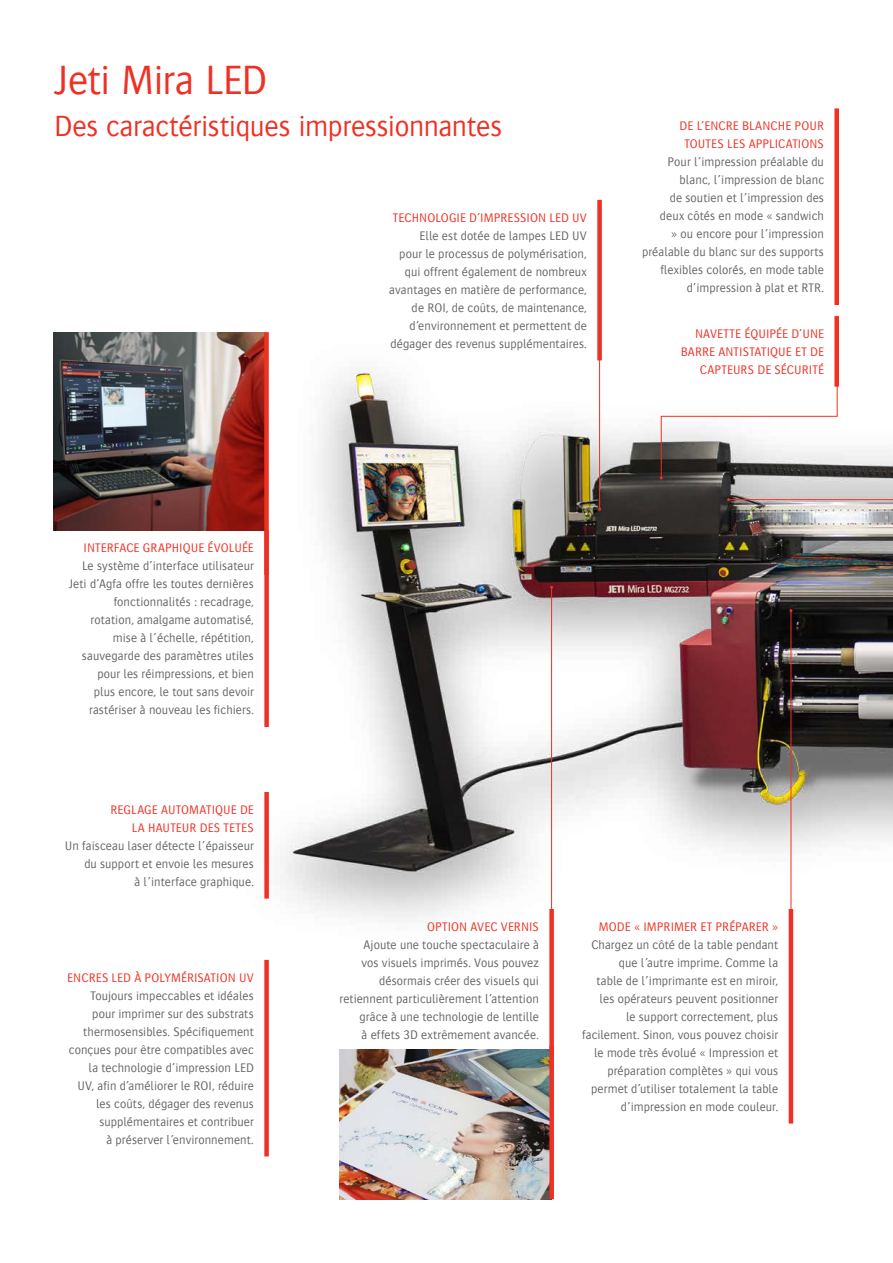
<style>
.page{position:relative;width:893px;height:1263px;background:#fff}
.page>*{position:absolute;margin:0;border:0;box-sizing:border-box;transform-origin:0 0}
.t1{font:300 42px "Bosis For Agfa";letter-spacing:-.015em;color:#ee3124}
.t2{font:300 30px "Bosis For Agfa";letter-spacing:-.01em;color:#ee3124}
.t3{font:300 12.75px/18px "Bosis For Agfa";letter-spacing:.01em;color:#636466;text-align:right}
.t4{font:300 12.75px/18px "Bosis For Agfa";letter-spacing:.01em;color:#ee3124;text-align:right}
</style>
<div class="page">
<img style="left:53px;top:199px;width:840px;height:958px">
<div style="left:264px;top:530px;width:5px;height:197px;background:#ee3124"></div>
<img style="left:54px;top:332px;width:210px;height:198px">
<div style="left:264px;top:332px;width:5px;height:243px;background:#ee3124"></div>
<div style="left:597px;top:200px;width:5px;height:160px;background:#ee3124"></div>
<hr style="left:599px;top:272px;width:1px;height:237px;background:#ee3124">
<hr style="left:789px;top:909px;width:4px;height:214px;background:#ee3124">
<div style="left:834px;top:316px;width:5px;height:71px;background:#ee3124"></div>
<div style="left:549px;top:909px;width:5px;height:142px;background:#ee3124"></div>
<img style="left:339px;top:1049px;width:210px;height:150px">
<div style="left:549px;top:1046px;width:5px;height:153px;background:#ee3124"></div>
<hr style="left:791px;top:611px;width:1px;height:304px;background:#ee3124">
<hr style="left:551px;top:587px;width:1px;height:411px;background:#ee3124">
<svg style="left:660px;top:332px;width:233px;height:169px"></svg>
<div style="left:264px;top:792px;width:5px;height:106px;background:#ee3124"></div>
<div style="left:264px;top:960px;width:5px;height:196px;background:#ee3124"></div>
<div style="left:834px;top:108px;width:5px;height:197px;background:#ee3124"></div>
<h1 class="t1" style="left:54px;top:58px;width:215px">Jeti Mira LED</h1>
<h2 class="t2" style="left:54px;top:110px;width:450px">Des caractéristiques impressionnantes</h2>
<p class="t4" style="left:393px;top:208px;width:196px">TECHNOLOGIE D’IMPRESSION LED UV</p>
<p class="t3" style="left:389px;top:226px;width:199px">Elle est dotée de lampes LED UV<br>pour le processus de polymérisation, qui offrent également de nombreux avantages en matière de performance, de ROI, de coûts, de maintenance, d’environnement et permettent de dégager des revenus supplémentaires.</p>
<p class="t4" style="left:679px;top:117px;width:146px;text-align:center">DE L’ENCRE BLANCHE POUR<br>TOUTES LES APPLICATIONS</p>
<p class="t3" style="left:642px;top:153px;width:183px">Pour l’impression préalable du blanc, l’impression de blanc<br>de soutien et l’impression des<br>deux côtés en mode « sandwich<br>» ou encore pour l’impression préalable du blanc sur des supports flexibles colorés, en mode table d’impression à plat et RTR.</p>
<p class="t4" style="left:681px;top:324px;width:145px">NAVETTE ÉQUIPÉE D’UNE<br>BARRE ANTISTATIQUE ET DE<br>CAPTEURS DE SÉCURITÉ</p>
<p class="t4" style="left:84px;top:539px;width:172px">INTERFACE GRAPHIQUE ÉVOLUÉE</p>
<p class="t3" style="left:69px;top:557px;width:187px">Le système d’interface utilisateur Jeti d’Agfa offre les toutes dernières fonctionnalités : recadrage, rotation, amalgame automatisé, mise à l’échelle, répétition, sauvegarde des paramètres utiles pour les réimpressions, et bien<br>plus encore, le tout sans devoir rastériser à nouveau les fichiers.</p>
<p class="t4" style="left:111px;top:800px;width:145px">REGLAGE AUTOMATIQUE DE<br>LA HAUTEUR DES TETES</p>
<p class="t3" style="left:65px;top:836px;width:190px">Un faisceau laser détecte l’épaisseur du support et envoie les mesures<br>à l’interface graphique.</p>
<p class="t4" style="left:67px;top:968px;width:188px">ENCRES LED À POLYMÉRISATION UV</p>
<p class="t3" style="left:69px;top:986px;width:186px">Toujours impeccables et idéales pour imprimer sur des substrats thermosensibles. Spécifiquement conçues pour être compatibles avec la technologie d’impression LED UV, afin d’améliorer le ROI, réduire les coûts, dégager des revenus supplémentaires et contribuer<br>à préserver l’environnement.</p>
<p class="t4" style="left:427px;top:917px;width:113px">OPTION AVEC VERNIS</p>
<p class="t3" style="left:339px;top:935px;width:201px">Ajoute une touche spectaculaire à<br>vos visuels imprimés. Vous pouvez désormais créer des visuels qui retiennent particulièrement l’attention grâce à une technologie de lentille<br>à effets 3D extrêmement avancée.</p>
<p class="t4" style="left:599px;top:917px;width:181px">MODE « IMPRIMER ET PRÉPARER »</p>
<p class="t3" style="left:582px;top:935px;width:198px">Chargez un côté de la table pendant que l’autre imprime. Comme la<br>table de l’imprimante est en miroir, les opérateurs peuvent positionner<br>le support correctement, plus facilement. Sinon, vous pouvez choisir le mode très évolué « Impression et préparation complètes » qui vous permet d’utiliser totalement la table d’impression en mode couleur.</p>
</div>
